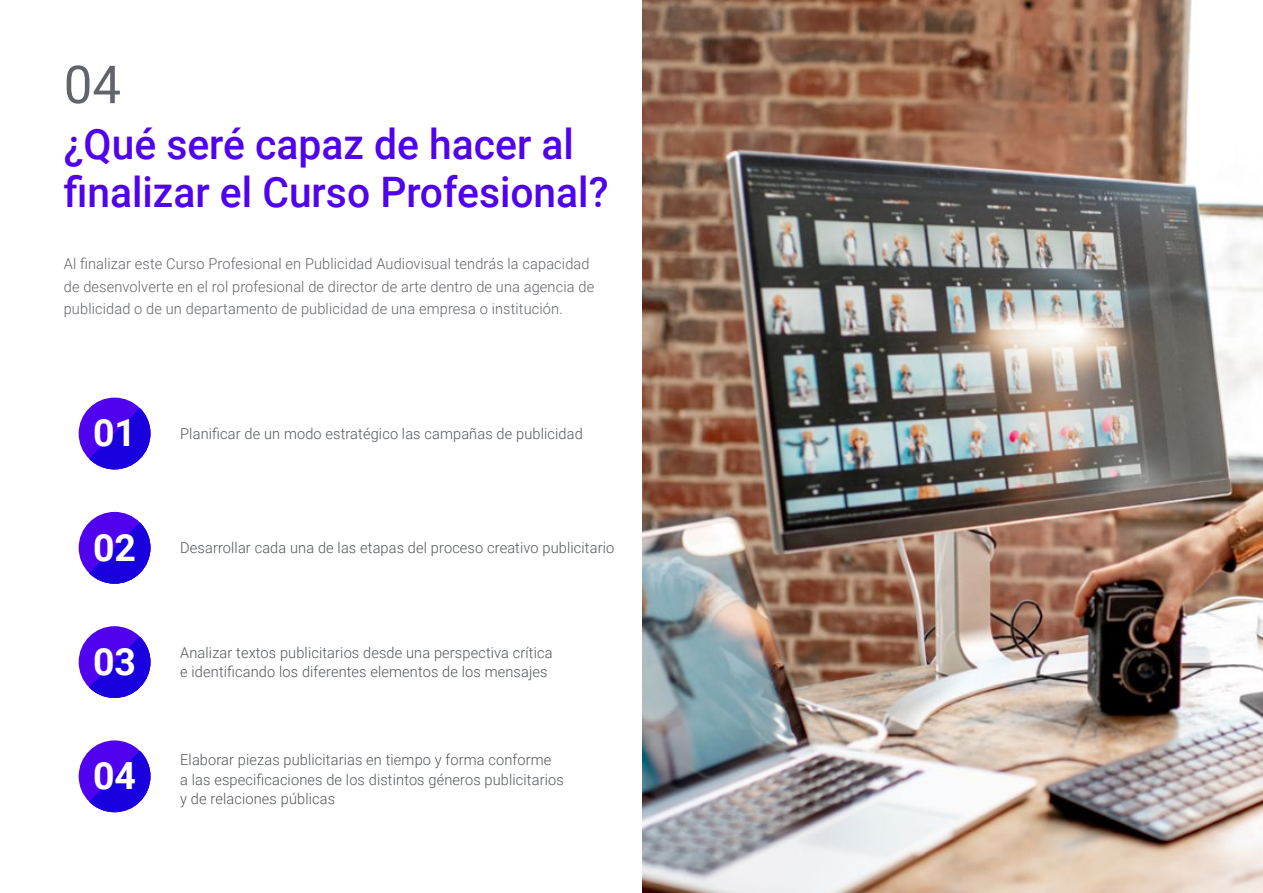
<style>
.page{position:relative;width:1263px;height:893px;background:#fff}
.page>*{position:absolute;margin:0;border:0;box-sizing:border-box;transform-origin:0 0}
.t1{font:52.5px "Roboto";color:#61646a}
.t2{font:500 42px/48px "Roboto";color:#5002ee}
.t3{font:700 37.5px "Roboto";color:#fff}
.t4{font:300 15px/19.5px "Roboto";letter-spacing:.01em;color:#52555b}
.t5{font:300 15px/22.5px "Roboto";letter-spacing:.01em;color:#61646a}
</style>
<div class="page">
<div style="left:79px;top:512px;width:71px;height:72px;background:#5002ee;border-radius:50%"></div>
<svg style="left:89px;top:522px;width:61px;height:62px"></svg>
<div style="left:79px;top:740px;width:71px;height:72px;background:#5002ee;border-radius:50%"></div>
<svg style="left:89px;top:751px;width:61px;height:61px"></svg>
<div style="left:79px;top:626px;width:71px;height:72px;background:#5002ee;border-radius:50%"></div>
<svg style="left:89px;top:637px;width:61px;height:61px"></svg>
<div style="left:79px;top:398px;width:71px;height:71px;background:#5002ee;border-radius:50%"></div>
<svg style="left:89px;top:408px;width:61px;height:61px"></svg>
<img style="left:642px;top:0;width:621px;height:893px">
<h1 class="t1" style="left:64px;top:48px;width:59px">04</h1>
<h2 class="t2" style="left:64px;top:119px;width:546px">¿Qué seré capaz de hacer al finalizar el Curso Profesional?</h2>
<p class="t5" style="left:64px;top:252px;width:532px">Al finalizar este Curso Profesional en Publicidad Audiovisual tendrás la capacidad de desenvolverte en el rol profesional de director de arte dentro de una agencia de publicidad o de un departamento de publicidad de una empresa o institución.</p>
<h3 class="t3" style="left:93px;top:407px;width:45px">01</h3>
<p class="t4" style="left:180px;top:424px;width:404px">Planificar de un modo estratégico las campañas de publicidad</p>
<h3 class="t3" style="left:93px;top:521px;width:45px">02</h3>
<p class="t4" style="left:180px;top:538px;width:436px">Desarrollar cada una de las etapas del proceso creativo publicitario</p>
<h3 class="t3" style="left:93px;top:635px;width:45px">03</h3>
<p class="t4" style="left:180px;top:642px;width:374px">Analizar textos publicitarios desde una perspectiva crítica e identificando los diferentes elementos de los mensajes</p>
<h3 class="t3" style="left:93px;top:749px;width:45px">04</h3>
<p class="t4" style="left:180px;top:750px;width:385px">Elaborar piezas publicitarias en tiempo y forma conforme<br>a las especificaciones de los distintos géneros publicitarios y de relaciones públicas</p>
</div>
